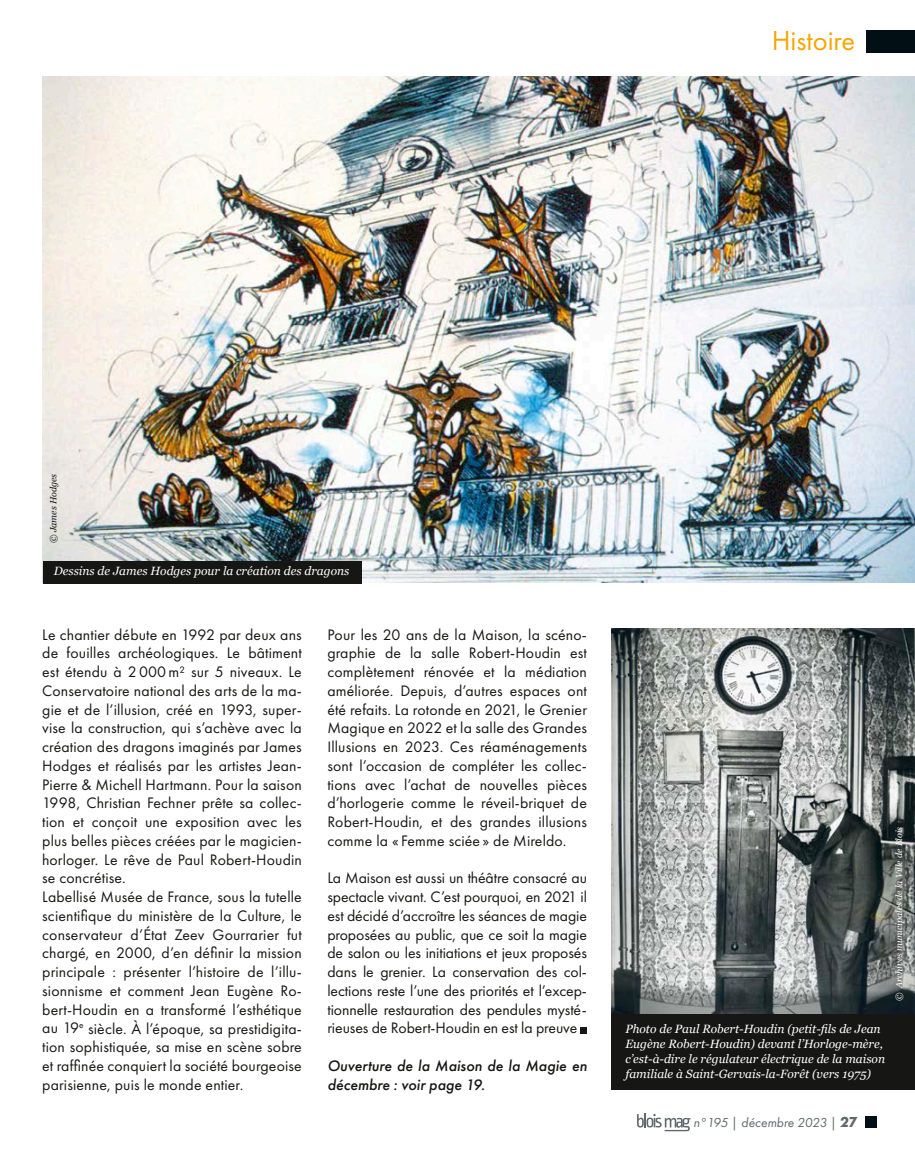
<style>
.page{position:relative;width:915px;height:1149px;background:#fff}
.page>*{position:absolute;margin:0;border:0;box-sizing:border-box;transform-origin:0 0}
.t1{font:28.5px "Futura PT";color:#f7a500}
.t2{font:15.75px/18.8px "Futura PT";letter-spacing:.01em;color:#161614;text-align:justify}
.t3{font:italic 500 15.75px/18.8px "Futura PT";color:#161614}
.t4{font:italic 13.5px "Futura PT";color:#5f686b}
.t5{font:italic 12px/15px "Georgia";color:#fff}
.t6{font:italic 9px "Georgia";letter-spacing:-.005em;color:#fff}
.t7{font:italic 9px "Georgia";color:#161614}
.s1{font-weight:700;font-size:15px}
</style>
<div class="page">
<div style="left:865px;top:30px;width:49px;height:22px;background:#021016"></div>
<svg style="left:580px;top:1027px;width:6px;height:6px"></svg>
<img style="left:611px;top:628px;width:303px;height:386px">
<div style="left:611px;top:1014px;width:303px;height:75px;background:#161614"></div>
<img style="left:43px;top:77px;width:871px;height:505px">
<div style="left:43px;top:561px;width:318px;height:22px;background:#161614"></div>
<div style="left:864px;top:1115px;width:12px;height:12px;background:#021016"></div>
<svg style="left:637px;top:1113px;width:53px;height:17px"></svg>
<h1 class="t1" style="left:771px;top:23px;width:85px">Histoire</h1>
<p class="t7" style="left:47px;top:543px;width:71px;rotate:-90deg">© James Hodges</p>
<p class="t5" style="left:54px;top:563px;width:297px">Dessins de James Hodges pour la création des dragons</p>
<p class="t2" style="left:42px;top:624px;width:261px;text-align:left">Le chantier débute en 1992 par deux ans de fouilles archéologiques. Le bâtiment est étendu à 2 000m² sur 5 niveaux. Le Conservatoire national des arts de la ma&shy;gie et de l’illusion, créé en 1993, super&shy;vise la construction, qui s’achève avec la création des dragons imaginés par James Hodges et réalisés par les artistes Jean-Pierre &amp; Michell Hartmann. Pour la saison 1998, Christian Fechner prête sa collec&shy;tion et conçoit une exposition avec les plus belles pièces créées par le magicien&shy;horloger. Le rêve de Paul Robert-Houdin se concrétise.<br>Labellisé Musée de France, sous la tutelle scientifique du ministère de la Culture, le conservateur d’État Zeev Gourrarier fut chargé, en 2000, d’en définir la mission principale : présenter l’histoire de l’illu&shy;sionnisme et comment Jean Eugène Ro&shy;bert-Houdin en a transformé l’esthétique au 19<sup>e</sup> siècle. À l’époque, sa prestidigita&shy;tion sophistiquée, sa mise en scène sobre et raffinée conquiert la société bourgeoise parisienne, puis le monde entier.</p>
<p class="t2" style="left:327px;top:624px;width:261px">Pour les 20 ans de la Maison, la scéno&shy;graphie de la salle Robert-Houdin est complètement rénovée et la médiation améliorée. Depuis, d’autres espaces ont été refaits. La rotonde en 2021, le Grenier Magique en 2022 et la salle des Grandes Illusions en 2023. Ces réaménagements sont l’occasion de compléter les collec&shy;tions avec l’achat de nouvelles pièces d’horlogerie comme le réveil-briquet de Robert-Houdin, et des grandes illusions comme la « Femme sciée » de Mireldo.</p>
<p class="t2" style="left:327px;top:868px;width:261px">La Maison est aussi un théâtre consacré au spectacle vivant. C’est pourquoi, en 2021 il est décidé d’accroître les séances de magie proposées au public, que ce soit la magie de salon ou les initiations et jeux proposés dans le grenier. La conservation des col&shy;lections reste l’une des priorités et l’excep&shy;tionnelle restauration des pendules mysté&shy;rieuses de Robert-Houdin en est la preuve</p>
<p class="t3" style="left:327px;top:1056px;width:261px">Ouverture de la Maison de la Magie en décembre : voir page 19.</p>
<p class="t5" style="left:625px;top:1020px;width:261px">Photo de Paul Robert-Houdin (petit-fils de Jean Eugène Robert-Houdin) devant l’Horloge-mère, c’est-à-dire le régulateur électrique de la maison familiale à Saint-Gervais-la-Forêt (vers 1975)</p>
<p class="t6" style="left:892px;top:1000px;width:176px;rotate:-90deg">© Archives municipales de la Ville de Blois</p>
<p class="t4" style="left:693px;top:1114px;width:165px">n°195 | décembre 2023 | <span class="s1">27</span></p>
</div>
